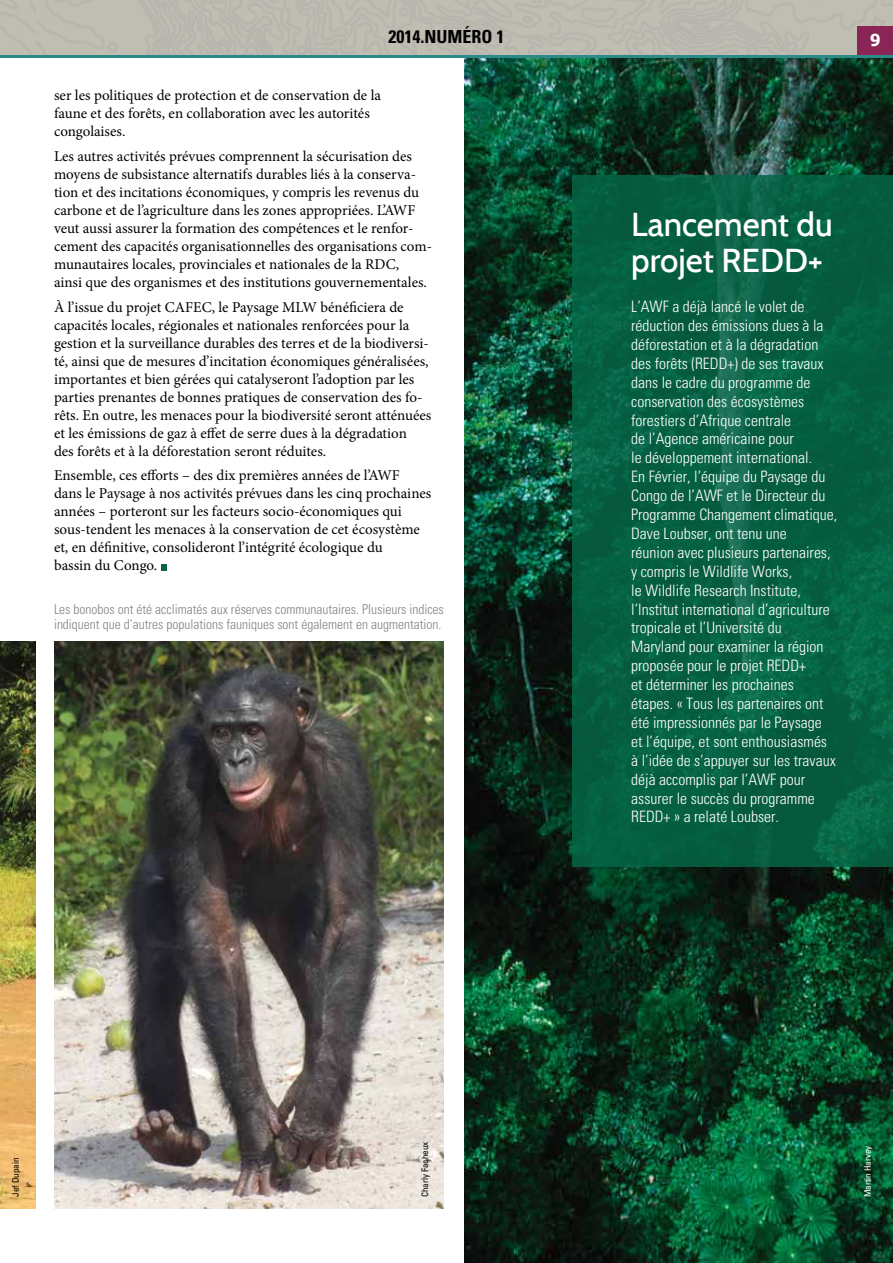
<style>
.page{position:relative;width:893px;height:1263px;background:#fff}
.page>*{position:absolute;margin:0;border:0;box-sizing:border-box;transform-origin:0 0}
.t1{font:500 33px/36px "Cabin";color:#fff}
.t2{font:700 condensed 18px "Univers LT Std";color:#000}
.t3{font:700 16.5px "Tahoma";color:#fff}
.t4{font:300 condensed 15.75px/18.9px "Univers LT Std";color:#fff}
.t5{font:15px/18px "Minion Pro";color:#000}
.t6{font:300 condensed 13.5px/15px "Univers LT Std";color:#808285}
.t7{font:condensed 9px "Univers LT Std";color:#000}
.t8{font:condensed 9px "Univers LT Std";color:#fff}
</style>
<div class="page">
<div style="left:36px;top:0;width:857px;height:55px;background:#bebbb2"></div>
<div style="left:858px;top:27px;width:35px;height:28px;background:#8a2555"></div>
<hr style="left:0;top:55px;width:893px;height:3px;background:#2b8c87">
<img style="left:0;top:641px;width:36px;height:568px">
<img style="left:464px;top:59px;width:429px;height:1204px">
<svg style="left:161px;top:564px;width:6px;height:6px"></svg>
<img style="left:54px;top:641px;width:390px;height:568px">
<svg style="left:572px;top:176px;width:321px;height:691px;fill:#055f41"></svg>
<p class="t2" style="left:389px;top:25px;width:117px">2014.NUMÉRO 1</p>
<p class="t3" style="left:870px;top:28px;width:12px">9</p>
<p class="t5" style="left:54px;top:86px;width:329px">ser les politiques de protection et de conservation de la faune et des forêts, en collaboration avec les autorités congolaises.</p>
<p class="t5" style="left:54px;top:147px;width:380px">Les autres activités prévues comprennent la sécurisation des moyens de subsistance alternatifs durables liés à la conserva&shy;tion et des incitations économiques, y compris les revenus du carbone et de l’agriculture dans les zones appropriées. L’AWF veut aussi assurer la formation des compétences et le renfor&shy;cement des capacités organisationnelles des organisations com&shy;munautaires locales, provinciales et nationales de la RDC,<br>ainsi que des organismes et des institutions gouvernementales.</p>
<p class="t5" style="left:54px;top:298px;width:379px">À l’issue du projet CAFEC, le Paysage MLW bénéficiera de capacités locales, régionales et nationales renforcées pour la gestion et la surveillance durables des terres et de la biodiversi&shy;té, ainsi que de mesures d’incitation économiques généralisées, importantes et bien gérées qui catalyseront l’adoption par les parties prenantes de bonnes pratiques de conservation des fo&shy;rêts. En outre, les menaces pour la biodiversité seront atténuées et les émissions de gaz à effet de serre dues à la dégradation<br>des forêts et à la déforestation seront réduites.</p>
<p class="t5" style="left:54px;top:467px;width:379px">Ensemble, ces efforts – des dix premières années de l’AWF dans le Paysage à nos activités prévues dans les cinq prochaines années – porteront sur les facteurs socio-économiques qui sous-tendent les menaces à la conservation de cet écosystème et, en définitive, consolideront l’intégrité écologique du<br>bassin du Congo.</p>
<p class="t6" style="left:54px;top:601px;width:391px">Les bonobos ont été acclimatés aux réserves communautaires. Plusieurs indices indiquent que d’autres populations fauniques sont également en augmentation.</p>
<h1 class="t1" style="left:631px;top:206px;width:203px">Lancement du projet REDD+</h1>
<p class="t4" style="left:631px;top:297px;width:208px">L’AWF a déjà lancé le volet de réduction des émissions dues à la déforestation et à la dégradation des forêts (REDD+) de ses travaux dans le cadre du programme de conservation des écosystèmes forestiers d’Afrique centrale<br>de l’Agence américaine pour<br>le développement international.<br>En Février, l’équipe du Paysage du<br>Congo de l’AWF et le Directeur du<br>Programme Changement climatique,<br>Dave Loubser, ont tenu une<br>réunion avec plusieurs partenaires, y compris le Wildlife Works,<br>le Wildlife Research Institute, l’Institut international d’agriculture tropicale et l’Université du<br>Maryland pour examiner la région proposée pour le projet REDD+<br>et déterminer les prochaines étapes. « Tous les partenaires ont été impressionnés par le Paysage<br>et l’équipe, et sont enthousiasmés à l’idée de s’appuyer sur les travaux déjà accomplis par l’AWF pour assurer le succès du programme<br>REDD+ » a relaté Loubser.</p>
<p class="t7" style="left:10px;top:1197px;width:40px;rotate:-90deg">Jef Dupain</p>
<p class="t7" style="left:419px;top:1197px;width:57px;rotate:-90deg">Charly Facheux</p>
<p class="t8" style="left:862px;top:1197px;width:53px;rotate:-90deg">M artin Harvey</p>
</div>
